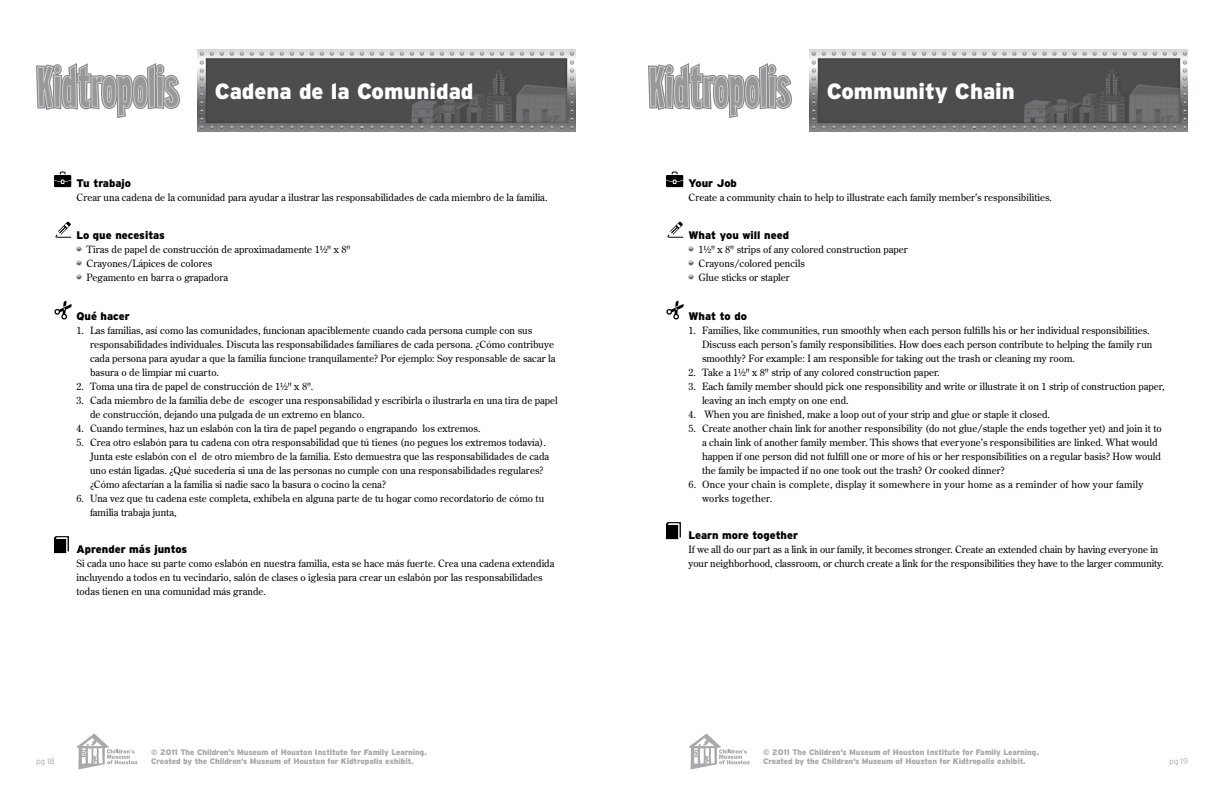
<style>
.page{position:relative;width:1224px;height:792px;background:#fff}
.page>*{position:absolute;margin:0;border:0;box-sizing:border-box;transform-origin:0 0}
.t1{font:900 22px "Interstate";color:#fff}
.t2{font:900 11px "Interstate";color:#000}
.t3{font:10px/14px "Century Old Style Std";color:#000}
.t4{font:10px/14px "Century Old Style Std";letter-spacing:.02em;color:#000}
.t5{font:900 8px/9.6px "Interstate";letter-spacing:-.01em;color:#a7a9ac}
.t6{font:300 8px "Interstate";color:#a7a9ac}
</style>
<div class="page">
<svg style="left:76px;top:734px;width:61px;height:36px"></svg>
<svg style="left:689px;top:734px;width:60px;height:36px"></svg>
<svg style="left:36px;top:63px;width:144px;height:55px"></svg>
<svg style="left:648px;top:63px;width:144px;height:55px"></svg>
<img style="left:197px;top:50px;width:379px;height:82px">
<img style="left:809px;top:50px;width:379px;height:82px">
<svg style="left:54px;top:171px;width:17px;height:16px"></svg>
<svg style="left:54px;top:221px;width:17px;height:17px"></svg>
<svg style="left:76px;top:246px;width:6px;height:6px"></svg>
<svg style="left:76px;top:260px;width:6px;height:6px"></svg>
<svg style="left:76px;top:274px;width:6px;height:6px"></svg>
<svg style="left:54px;top:301px;width:18px;height:19px"></svg>
<svg style="left:54px;top:536px;width:15px;height:17px"></svg>
<svg style="left:666px;top:171px;width:17px;height:16px"></svg>
<svg style="left:666px;top:221px;width:17px;height:17px"></svg>
<svg style="left:688px;top:246px;width:6px;height:6px"></svg>
<svg style="left:688px;top:260px;width:6px;height:6px"></svg>
<svg style="left:688px;top:274px;width:6px;height:6px"></svg>
<svg style="left:666px;top:301px;width:18px;height:19px"></svg>
<svg style="left:666px;top:522px;width:15px;height:17px"></svg>
<h1 class="t1" style="left:215px;top:79px;width:260px">Cadena de la Comunidad</h1>
<p class="t2" style="left:77px;top:177px;width:56px">Tu trabajo</p>
<p class="t3" style="left:76px;top:190px;width:473px">Crear una cadena de la comunidad para ayudar a ilustrar las responsabilidades de cada miembro de la familia.</p>
<p class="t2" style="left:77px;top:228px;width:90px">Lo que necesitas</p>
<p class="t3" style="left:87px;top:242px;width:265px">Tiras de papel de construcción de aproximadamente 1½" x 8"<br>Crayones/Lápices de colores<br>Pegamento en barra o grapadora</p>
<p class="t2" style="left:76px;top:310px;width:55px">Qué hacer</p>
<p class="t3" style="left:90px;top:323px;width:467px;text-indent:-14px">1. Las familias, así como las comunidades, funcionan apaciblemente cuando cada persona cumple con sus responsabilidades individuales. Discuta las responsabilidades familiares de cada persona. ¿Cómo contribuye cada persona para ayudar a que la familia funcione tranquilamente? Por ejemplo: Soy responsable de sacar la basura o de limpiar mi cuarto.</p>
<p class="t3" style="left:76px;top:379px;width:238px">2. Toma una tira de papel de construcción de 1½" x 8".</p>
<p class="t3" style="left:90px;top:393px;width:469px;text-indent:-14px">3. Cada miembro de la familia debe de escoger una responsabilidad y escribirla o ilustrarla en una tira de papel de construcción, dejando una pulgada de un extremo en blanco.</p>
<p class="t3" style="left:76px;top:421px;width:406px">4. Cuando termines, haz un eslabón con la tira de papel pegando o engrapando los extremos.</p>
<p class="t3" style="left:90px;top:435px;width:461px;text-indent:-14px">5. Crea otro eslabón para tu cadena con otra responsabilidad que tú tienes (no pegues los extremos todavía).<br>Junta este eslabón con el de otro miembro de la familia. Esto demuestra que las responsabilidades de cada uno están ligadas. ¿Qué sucedería si una de las personas no cumple con una responsabilidades regulares? ¿Cómo afectarían a la familia si nadie saco la basura o cocino la cena?</p>
<p class="t3" style="left:90px;top:491px;width:456px;text-indent:-14px">6. Una vez que tu cadena este completa, exhíbela en alguna parte de tu hogar como recordatorio de cómo tu familia trabaja junta,</p>
<p class="t2" style="left:69px;top:543px;width:120px">Aprender más juntos</p>
<p class="t3" style="left:76px;top:556px;width:480px">Si cada uno hace su parte como eslabón en nuestra familia, esta se hace más fuerte. Crea una cadena extendida incluyendo a todos en tu vecindario, salón de clases o iglesia para crear un eslabón por las responsabilidades todas tienen en una comunidad más grande.</p>
<h1 class="t1" style="left:827px;top:79px;width:190px">Community Chain</h1>
<p class="t2" style="left:683px;top:177px;width:55px">Your Job</p>
<p class="t3" style="left:688px;top:190px;width:365px">Create a community chain to help to illustrate each family member’s responsibilities.</p>
<p class="t2" style="left:683px;top:228px;width:107px">What you will need</p>
<p class="t3" style="left:699px;top:242px;width:211px">1½" x 8" strips of any colored construction paper<br>Crayons/colored pencils<br>Glue sticks or stapler</p>
<p class="t2" style="left:684px;top:310px;width:64px">What to do</p>
<p class="t3" style="left:702px;top:323px;width:452px;text-indent:-14px">1. Families, like communities, run smoothly when each person fulfills his or her individual responsibilities.<br>Discuss each person’s family responsibilities. How does each person contribute to helping the family run smoothly? For example: I am responsible for taking out the trash or cleaning my room.</p>
<p class="t3" style="left:688px;top:365px;width:253px">2. Take a 1½" x 8" strip of any colored construction paper.</p>
<p class="t3" style="left:702px;top:379px;width:464px;text-indent:-14px">3. Each family member should pick one responsibility and write or illustrate it on 1 strip of construction paper, leaving an inch empty on one end.</p>
<p class="t3" style="left:688px;top:407px;width:363px">4. When you are finished, make a loop out of your strip and glue or staple it closed.</p>
<p class="t3" style="left:702px;top:421px;width:461px;text-indent:-14px">5. Create another chain link for another responsibility (do not glue/staple the ends together yet) and join it to a chain link of another family member. This shows that everyone’s responsibilities are linked. What would happen if one person did not fulfill one or more of his or her responsibilities on a regular basis? How would the family be impacted if no one took out the trash? Or cooked dinner?</p>
<p class="t4" style="left:702px;top:477px;width:443px;text-indent:-14px">6. Once your chain is complete, display it somewhere in your home as a reminder of how your family works together.</p>
<p class="t2" style="left:689px;top:529px;width:111px">Learn more together</p>
<p class="t3" style="left:688px;top:542px;width:477px">If we all do our part as a link in our family, it becomes stronger. Create an extended chain by having everyone in your neighborhood, classroom, or church create a link for the responsibilities they have to the larger community.</p>
<p class="t5" style="left:151px;top:747px;width:277px">© 2011 The Children’s Museum of Houston Institute for Family Learning.<br>Created by the Children’s Museum of Houston for Kidtropolis exhibit.</p>
<p class="t5" style="left:763px;top:747px;width:277px">© 2011 The Children’s Museum of Houston Institute for Family Learning.<br>Created by the Children’s Museum of Houston for Kidtropolis exhibit.</p>
<p class="t6" style="left:36px;top:757px;width:20px">pg 18</p>
<p class="t6" style="left:1170px;top:757px;width:20px">pg 19</p>
</div>
